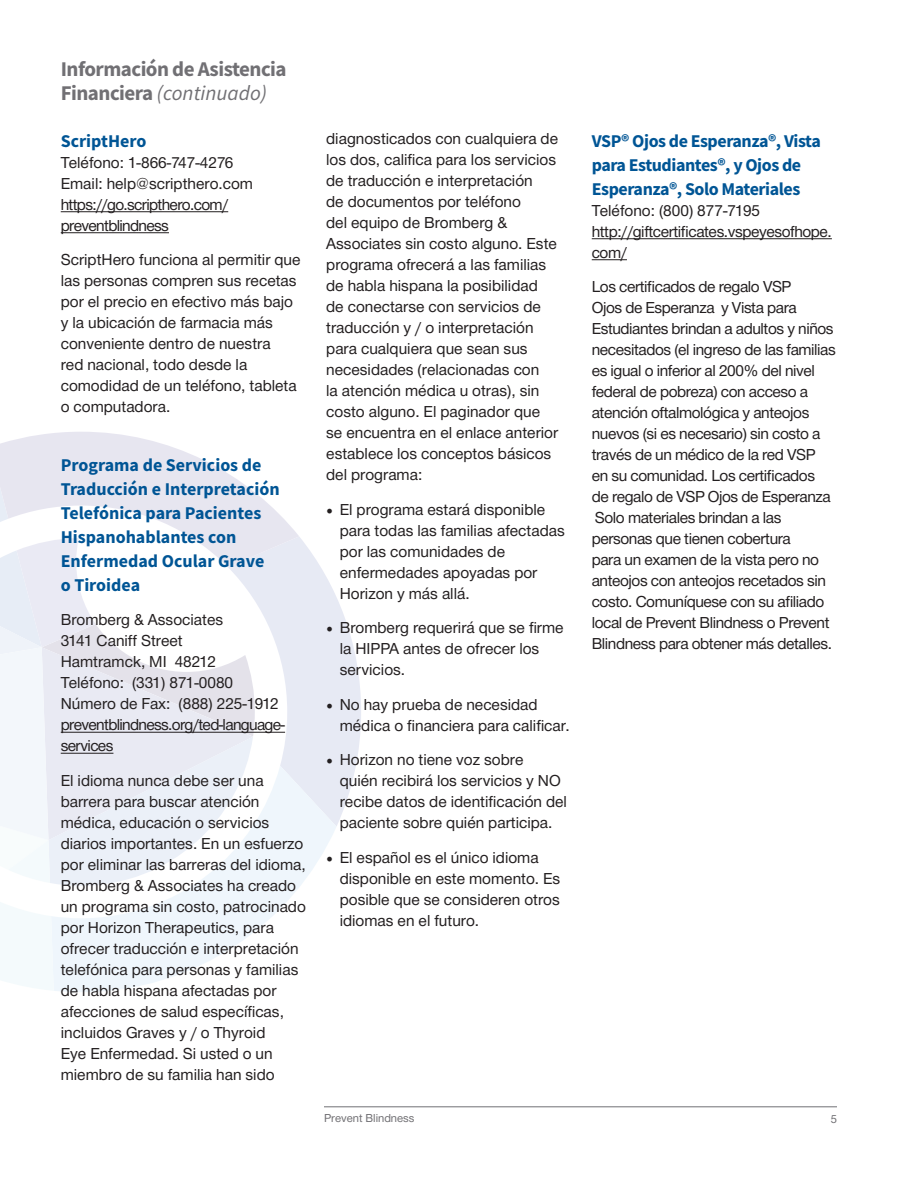
<style>
.page{position:relative;width:918px;height:1188px;background:#fff}
.page>*{position:absolute;margin:0;border:0;box-sizing:border-box;transform-origin:0 0}
.t1{font:700 21px/24px "Source Sans Pro";letter-spacing:-.025em;color:#717074}
.ITalic_description{font:700 18px/24px "Source Sans Pro";letter-spacing:-.005em;color:#005595}
.ITalic_description-2{font:700 18px/24px "Source Sans Pro";letter-spacing:-.025em;color:#005595}
.ITalic_description-3{font:16.5px/21px "Helvetica Neue H55";color:#231f20}
.ITalic_description-4{font:16.5px/21px "Helvetica Neue H55";letter-spacing:-.025em;color:#231f20}
.ITalic_description-5{font:16.5px/21px "Helvetica Neue H55";letter-spacing:-.04em;color:#231f20}
.t2{font:12px "Helvetica Neue H55";color:#717074}
.s1{font-weight:400;font-style:italic}
.s2{font-family:"Minion Pro";font-size:18px}
</style>
<div class="page">
<svg style="left:54px;top:886px;width:246px;height:106px;fill:#eff6fc"></svg>
<svg style="left:0;top:902px;width:54px;height:88px"></svg>
<svg style="left:0;top:432px;width:361px;height:454px"></svg>
<hr style="left:324px;top:1107px;width:513px;height:1px;background:#717074">
<hr style="left:61px;top:211px;width:167px;height:1px;background:#231f20">
<hr style="left:61px;top:232px;width:108px;height:1px;background:#231f20">
<hr style="left:61px;top:732px;width:224px;height:1px;background:#231f20">
<hr style="left:61px;top:753px;width:52px;height:1px;background:#231f20">
<hr style="left:592px;top:238px;width:240px;height:1px;background:#231f20">
<hr style="left:592px;top:259px;width:35px;height:1px;background:#231f20">
<p class="t1" style="left:61px;top:57px;width:227px">Información de Asistencia<br>Financiera <span class="s1">(continuado)</span></p>
<p class="ITalic_description" style="left:61px;top:129px;width:87px">ScriptHero</p>
<p class="ITalic_description-3" style="left:61px;top:153px;width:174px">Teléfono: 1-866-747-4276</p>
<p class="ITalic_description-3" style="left:61px;top:174px;width:194px">Email: help@scripthero.com</p>
<p class="ITalic_description-5" style="left:61px;top:195px;width:169px">https://go.scripthero.com/ preventblindness</p>
<p class="ITalic_description-3" style="left:61px;top:251px;width:241px">ScriptHero funciona al permitir que las personas compren sus recetas por el precio en efectivo más bajo y la ubicación de farmacia más conveniente dentro de nuestra<br>red nacional, todo desde la comodidad de un teléfono, tableta o computadora.</p>
<p class="ITalic_description" style="left:61px;top:453px;width:220px">Programa de Servicios de<br>Traducción e Interpretación<br>Telefónica para Pacientes<br>Hispanohablantes con<br>Enfermedad Ocular Grave<br>o Tiroidea</p>
<p class="ITalic_description-3" style="left:61px;top:611px;width:164px">Bromberg &amp; Associates</p>
<p class="ITalic_description-3" style="left:61px;top:632px;width:124px">3141 Caniff Street</p>
<p class="ITalic_description-3" style="left:61px;top:653px;width:157px">Hamtramck, MI 48212</p>
<p class="ITalic_description-3" style="left:61px;top:674px;width:174px">Teléfono: (331) 871-0080</p>
<p class="ITalic_description-3" style="left:61px;top:695px;width:220px">Número de Fax: (888) 225-1912</p>
<p class="ITalic_description-5" style="left:61px;top:716px;width:226px">preventblindness.org/ted-language&shy;services</p>
<p class="ITalic_description-3" style="left:61px;top:771px;width:247px">El idioma nunca debe ser una barrera para buscar atención médica, educación o servicios diarios importantes. En un esfuerzo por eliminar las barreras del idioma,<br>Bromberg &amp; Associates ha creado un programa sin costo, patrocinado por Horizon Therapeutics, para ofrecer traducción e interpretación telefónica para personas y familias de habla hispana afectadas por afecciones de salud específicas, incluidos Graves y / o Thyroid<br>Eye Enfermedad. Si usted o un miembro de su familia han sido</p>
<p class="ITalic_description-3" style="left:326px;top:130px;width:234px">diagnosticados con cualquiera de los dos, califica para los servicios de traducción e interpretación<br>de documentos por teléfono<br>del equipo de Bromberg &amp;<br>Associates sin costo alguno. Este programa ofrecerá a las familias de habla hispana la posibilidad de conectarse con servicios de traducción y / o interpretación para cualquiera que sean sus necesidades (relacionadas con<br>la atención médica u otras), sin costo alguno. El paginador que se encuentra en el enlace anterior establece los conceptos básicos del programa:</p>
<p class="ITalic_description-3" style="left:340px;top:500px;width:227px;text-indent:-14px"><span class="s2">•</span> El programa estará disponible para todas las familias afectadas por las comunidades de enfermedades apoyadas por<br>Horizon y más allá.</p>
<p class="ITalic_description-3" style="left:340px;top:619px;width:225px;text-indent:-14px"><span class="s2">•</span> Bromberg requerirá que se firme la HIPPA antes de ofrecer los servicios.</p>
<p class="ITalic_description-3" style="left:340px;top:695px;width:232px;text-indent:-14px"><span class="s2">•</span> No hay prueba de necesidad médica o financiera para calificar.</p>
<p class="ITalic_description-3" style="left:340px;top:751px;width:229px;text-indent:-14px"><span class="s2">•</span> Horizon no tiene voz sobre<br>quién recibirá los servicios y NO recibe datos de identificación del paciente sobre quién participa.</p>
<p class="ITalic_description-3" style="left:340px;top:848px;width:222px;text-indent:-14px"><span class="s2">•</span> El español es el único idioma disponible en este momento. Es posible que se consideren otros idiomas en el futuro.</p>
<p class="ITalic_description-2" style="left:592px;top:129px;width:231px">VSP® Ojos de Esperanza®, Vista para Estudiantes®, y Ojos de<br>Esperanza®, Solo Materiales</p>
<p class="ITalic_description-3" style="left:592px;top:201px;width:170px">Teléfono: (800) 877-7195</p>
<p class="ITalic_description-4" style="left:592px;top:222px;width:242px">http://giftcertificates.vspeyesofhope. com/</p>
<p class="ITalic_description-4" style="left:592px;top:278px;width:246px">Los certificados de regalo VSP®<br>Ojos de Esperanza ® y Vista para Estudiantes brindan a adultos y niños necesitados (el ingreso de las familias es igual o inferior al 200% del nivel federal de pobreza) con acceso a atención oftalmológica y anteojos nuevos (si es necesario) sin costo a través de un médico de la red VSP en su comunidad. Los certificados de regalo de VSP® Ojos de Esperanza<br>® Solo materiales brindan a las personas que tienen cobertura<br>para un examen de la vista pero no anteojos con anteojos recetados sin costo. Comuníquese con su afiliado local de Prevent Blindness o Prevent Blindness para obtener más detalles.</p>
<p class="t2" style="left:324px;top:1110px;width:92px">Prevent Blindness</p>
<p class="t2" style="left:831px;top:1111px;width:8px">5</p>
</div>
